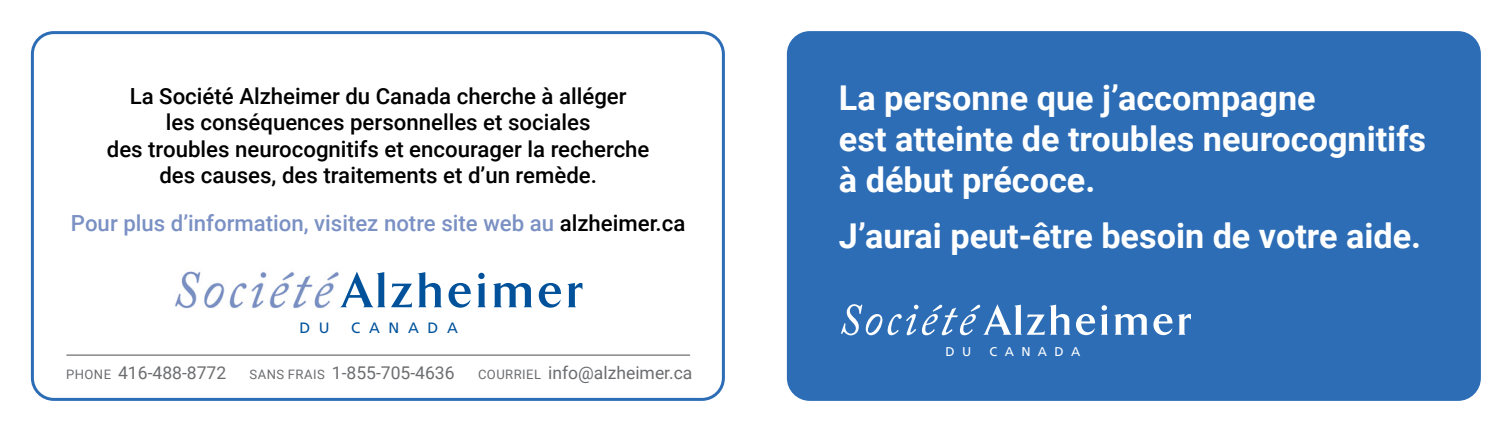
<style>
.page{position:relative;width:1512px;height:432px;background:#fff}
.page>*{position:absolute;margin:0;border:0;box-sizing:border-box;transform-origin:0 0}
.t1{font:700 34.2px/41.1px "Roboto";color:#fff}
.t2{font:500 22.2px/26.7px "Roboto";color:#000;text-align:center}
.t3{font:500 22.2px "Roboto";color:#7b91c4}
.t4{font:17.4px "Roboto";color:#6c6d70}
.t5{font:15px "Frutiger";letter-spacing:.58em;color:#01529b}
.t6{font:12.6px "Frutiger";letter-spacing:.58em;color:#fff}
.s1{color:#000}
.s2{font-size:12.9px}
</style>
<div class="page">
<div style="left:787px;top:31px;width:694px;height:370px;background:#2c6db6;border-radius:23px"></div>
<div style="left:31px;top:31px;width:694px;height:370px;border:3px solid #2c6db6;border-radius:21px"></div>
<hr style="left:66px;top:355px;width:624px;height:1px;background:#4d4d4d">
<svg style="left:1076px;top:305px;width:32px;height:30px"></svg>
<svg style="left:1114px;top:314px;width:77px;height:21px"></svg>
<svg style="left:841px;top:304px;width:41px;height:31px"></svg>
<svg style="left:888px;top:304px;width:182px;height:31px"></svg>
<svg style="left:340px;top:272px;width:72px;height:35px"></svg>
<svg style="left:418px;top:272px;width:24px;height:35px"></svg>
<svg style="left:449px;top:283px;width:22px;height:25px"></svg>
<svg style="left:477px;top:273px;width:9px;height:34px"></svg>
<svg style="left:493px;top:283px;width:39px;height:24px"></svg>
<svg style="left:539px;top:283px;width:22px;height:25px"></svg>
<svg style="left:567px;top:283px;width:15px;height:24px"></svg>
<img style="left:174px;top:271px;width:165px;height:38px">
<p class="t2" style="left:107px;top:81px;width:544px">La Société Alzheimer du Canada cherche à alléger<br>les conséquences personnelles et sociales<br>des troubles neurocognitifs et encourager la recherche des causes, des traitements et d’un remède.</p>
<p class="t3" style="left:71px;top:208px;width:616px">Pour plus d’information, visitez notre site web au <span class="s1">alzheimer.ca</span></p>
<p class="t5" style="left:300px;top:319px;width:32px">D U</p>
<p class="t5" style="left:351px;top:319px;width:108px">CANADA</p>
<p class="t4" style="left:66px;top:361px;width:162px"><span class="s2">PHONE</span> 416-488-8772</p>
<p class="t4" style="left:250px;top:361px;width:207px"><span class="s2">SANS FRAIS</span> 1-855-705-4636</p>
<p class="t4" style="left:478px;top:361px;width:216px"><span class="s2">COURRIEL</span> info@alzheimer.ca</p>
<p class="t1" style="left:839px;top:76px;width:589px">La personne que j’accompagne<br>est atteinte de troubles neurocognitifs à début précoce.</p>
<p class="t1" style="left:839px;top:214px;width:584px">J’aurai peut-être besoin de votre aide.</p>
<p class="t6" style="left:946px;top:344px;width:27px">D U</p>
<p class="t6" style="left:990px;top:344px;width:92px">CANADA</p>
</div>
